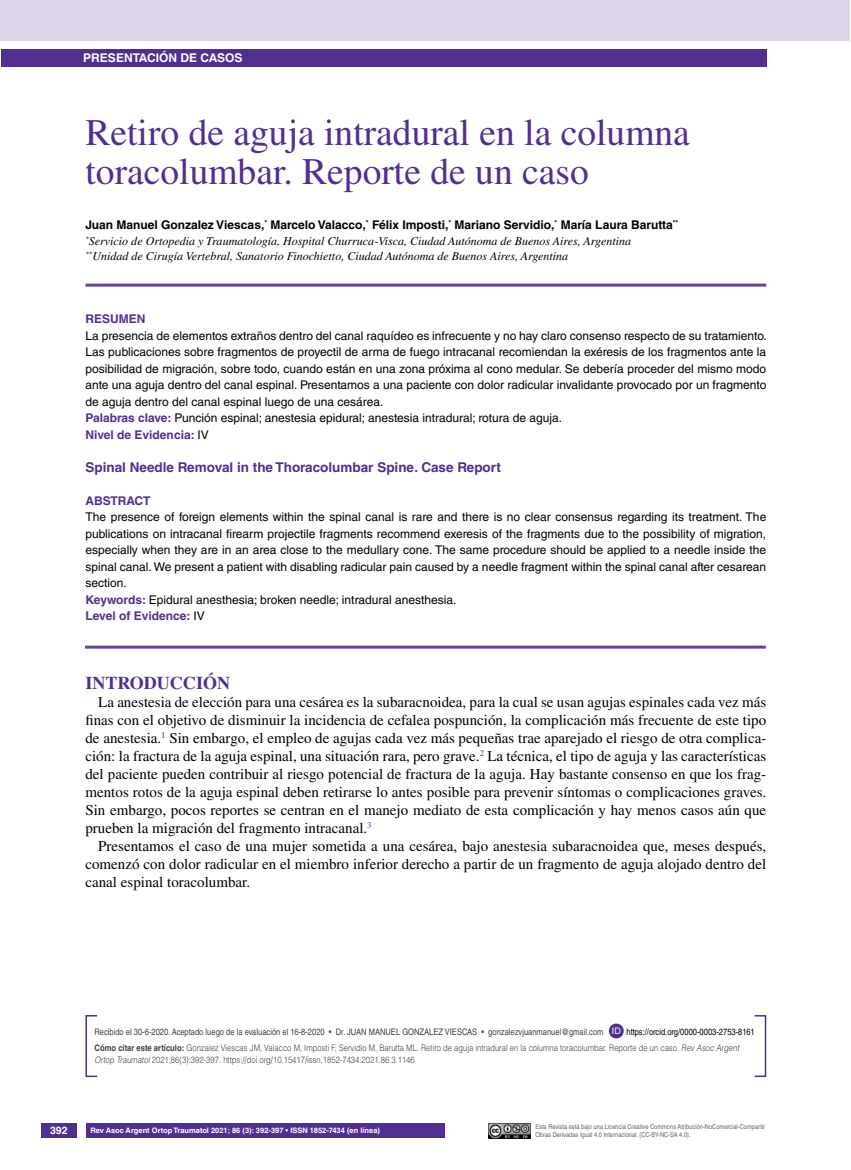
<style>
.page{position:relative;width:851px;height:1170px;background:#fff}
.page>*{position:absolute;margin:0;border:0;box-sizing:border-box;transform-origin:0 0}
.t1{font:37.5px/39px "Times LT Std";color:#522e91}
.t2{font:700 18px "Times LT Std";color:#522e91}
.t3{font:15px/18px "Times LT Std";color:#000;text-align:justify}
.t4{font:700 13.5px "Helvetica LT Std";color:#522e91}
.t5{font:12px/16.5px "Helvetica LT Std";color:#000}
.t6{font:italic 12px/15px "Times LT Std";color:#000}
.t7{font:700 12px "Helvetica LT Std";color:#000}
.t8{font:700 12px "Helvetica LT Std";color:#fff}
.t9{font:700 12px "Helvetica LT Std";color:#522e91}
.t10{font:700 10.5px "Helvetica LT Std";color:#fff}
.t11{font:300 9px/16.2px "Helvetica LT Std";color:#414042;scale:.85 1}
.t12{font:9px "Helvetica LT Std";color:#414042;scale:.84 1}
.t13{font:9px "Helvetica LT Std";color:#fff}
.t14{font:700 7.5px "Helvetica LT Std";color:#fff}
.t15{font:6.75px/7.5px "Helvetica LT Std";color:#636466;scale:.85 1}
.s1{font-weight:700;color:#522e91}
.s2{font-weight:400;color:#000}
.s3{font-weight:700}
.s4{font-style:italic}
.s5{color:#522e91}
</style>
<div class="page">
<div style="left:41px;top:1123px;width:36px;height:14px;background:#522e91"></div>
<div style="left:1px;top:50px;width:765px;height:17px;background:#522e91"></div>
<hr style="left:85px;top:283px;width:681px;height:3px;background:#63439c">
<hr style="left:85px;top:645px;width:680px;height:3px;background:#63439c">
<div style="left:1px;top:0;width:849px;height:40px;background:#dcd5e9"></div>
<div style="left:85px;top:1014px;width:13px;height:62px;border:2px solid #522e91"></div>
<div style="left:753px;top:1014px;width:13px;height:62px;border:2px solid #522e91"></div>
<div style="left:608px;top:1023px;width:15px;height:15px;background:#522e91;border-radius:50%"></div>
<img style="left:488px;top:1123px;width:43px;height:14px">
<div style="left:86px;top:1123px;width:358px;height:14px;background:#522e91"></div>
<p class="t8" style="left:83px;top:51px;width:26px">PRESEN</p>
<p class="t8" style="left:133px;top:51px;width:110px">TACIÓN DE CASOS</p>
<h1 class="t1" style="left:85px;top:113px;width:606px">Retiro de aguja intradural en la columna toracolumbar. Reporte de un caso</h1>
<p class="t7" style="left:85px;top:218px;width:594px">Juan Manuel Gonzalez Viescas,<sup>*</sup> Marcelo Valacco,<sup>*</sup> Félix Imposti,<sup>*</sup> Mariano Servidio,<sup>*</sup> María Laura Barutta<sup>**</sup></p>
<p class="t6" style="left:85px;top:233px;width:547px"><sup>*</sup>Servicio de Ortopedia y Traumatología, Hospital Churruca-Visca, Ciudad Autónoma de Buenos Aires, Argentina <sup>**</sup>Unidad de Cirugía Vertebral, Sanatorio Finochietto, Ciudad Autónoma de Buenos Aires, Argentina</p>
<p class="t9" style="left:85px;top:311px;width:61px">Resumen</p>
<p class="t5" style="left:85px;top:327px;width:682px">La presencia de elementos extraños dentro del canal raquídeo es infrecuente y no hay claro consenso respecto de su tratamiento.<br>Las publicaciones sobre fragmentos de proyectil de arma de fuego intracanal recomiendan la exéresis de los fragmentos ante la posibilidad de migración, sobre todo, cuando están en una zona próxima al cono medular. Se debería proceder del mismo modo ante una aguja dentro del canal espinal. Presentamos a una paciente con dolor radicular invalidante provocado por un fragmento de aguja dentro del canal espinal luego de una cesárea.<br><span class="s1">Palabras clave:</span> Punción espinal; anestesia epidural; anestesia intradural; rotura de aguja.<br><span class="s1">Nivel de Evidencia:</span> IV</p>
<p class="t4" style="left:85px;top:458px;width:417px">Spinal Needle Removal in the Thoracolumbar Spine. Case Report</p>
<p class="t9" style="left:85px;top:493px;width:35px">Abstract</p>
<p class="t5" style="left:85px;top:508px;width:682px">The presence of foreign elements within the spinal canal is rare and there is no clear consensus regarding its treatment. The publications on intracanal firearm projectile fragments recommend exeresis of the fragments due to the possibility of migration, especially when they are in an area close to the medullary cone. The same procedure should be applied to a needle inside the spinal canal. We present a patient with disabling radicular pain caused by a needle fragment within the spinal canal after cesarean section.<br><span class="s1">Keywords:</span> Epidural anesthesia; broken needle; intradural anesthesia.<br><span class="s1">Level of Evidence:</span> IV</p>
<h2 class="t2" style="left:85px;top:672px;width:146px">INTRODUCCIÓN</h2>
<p class="t3" style="left:85px;top:693px;width:682px;text-indent:13px">La anestesia de elección para una cesárea es la subaracnoidea, para la cual se usan agujas espinales cada vez más finas con el objetivo de disminuir la incidencia de cefalea pospunción, la complicación más frecuente de este tipo de anestesia.<sup>1</sup> Sin embargo, el empleo de agujas cada vez más pequeñas trae aparejado el riesgo de otra complica&shy;ción: la fractura de la aguja espinal, una situación rara, pero grave.<sup>2</sup> La técnica, el tipo de aguja y las características del paciente pueden contribuir al riesgo potencial de fractura de la aguja. Hay bastante consenso en que los frag&shy;mentos rotos de la aguja espinal deben retirarse lo antes posible para prevenir síntomas o complicaciones graves.<br>Sin embargo, pocos reportes se centran en el manejo mediato de esta complicación y hay menos casos aún que prueben la migración del fragmento intracanal.<sup>3</sup></p>
<p class="t3" style="left:85px;top:837px;width:682px;text-indent:13px">Presentamos el caso de una mujer sometida a una cesárea, bajo anestesia subaracnoidea que, meses después, comenzó con dolor radicular en el miembro inferior derecho a partir de un fragmento de aguja alojado dentro del canal espinal toracolumbar.</p>
<p class="t10" style="left:50px;top:1124px;width:19px">392</p>
<p class="t13" style="left:612px;top:1025px;width:10px">ID</p>
<p class="t11" style="left:94px;top:1023px;width:778px;text-indent:532px"><span class="s2">https://orcid.org/0000-0003-2753-8161<br></span><span class="s3">Cómo citar este artículo:</span> Gonzalez Viescas JM, Valacco M, Imposti F, Servidio M, Barutta ML. Retiro de aguja intradural en la columna toracolumbar. Reporte de un caso. <span class="s4">Rev Asoc Argent</span></p>
<p class="t11" style="left:94px;top:1051px;width:378px"><span class="s4">Ortop Traumatol</span> 2021;86(3):392-397. https://doi.org/10.15417/issn.1852-7434.2021.86.3.1146</p>
<p class="t12" style="left:94px;top:1026px;width:607px">Recibido el 30-6-2020. Aceptado luego de la evaluación el 16-8-2020 <span class="s5">•</span> Dr. Juan Manuel Gonzalez Viescas <span class="s5">•</span> gonzalezvjuanmanuel@gmail.com</p>
<p class="t14" style="left:90px;top:1125px;width:291px">Rev Asoc Argent Ortop Traumatol 2021; 86 (3): 392-397 • ISSN 1852-7434 (en línea)</p>
<p class="t15" style="left:535px;top:1123px;width:272px">Esta Revista está bajo una Licencia Creative Commons Atribución-NoComercial-Compartir<br>Obras Derivadas Igual 4.0 Internacional. (CC-BY-NC-SA 4.0).</p>
</div>
